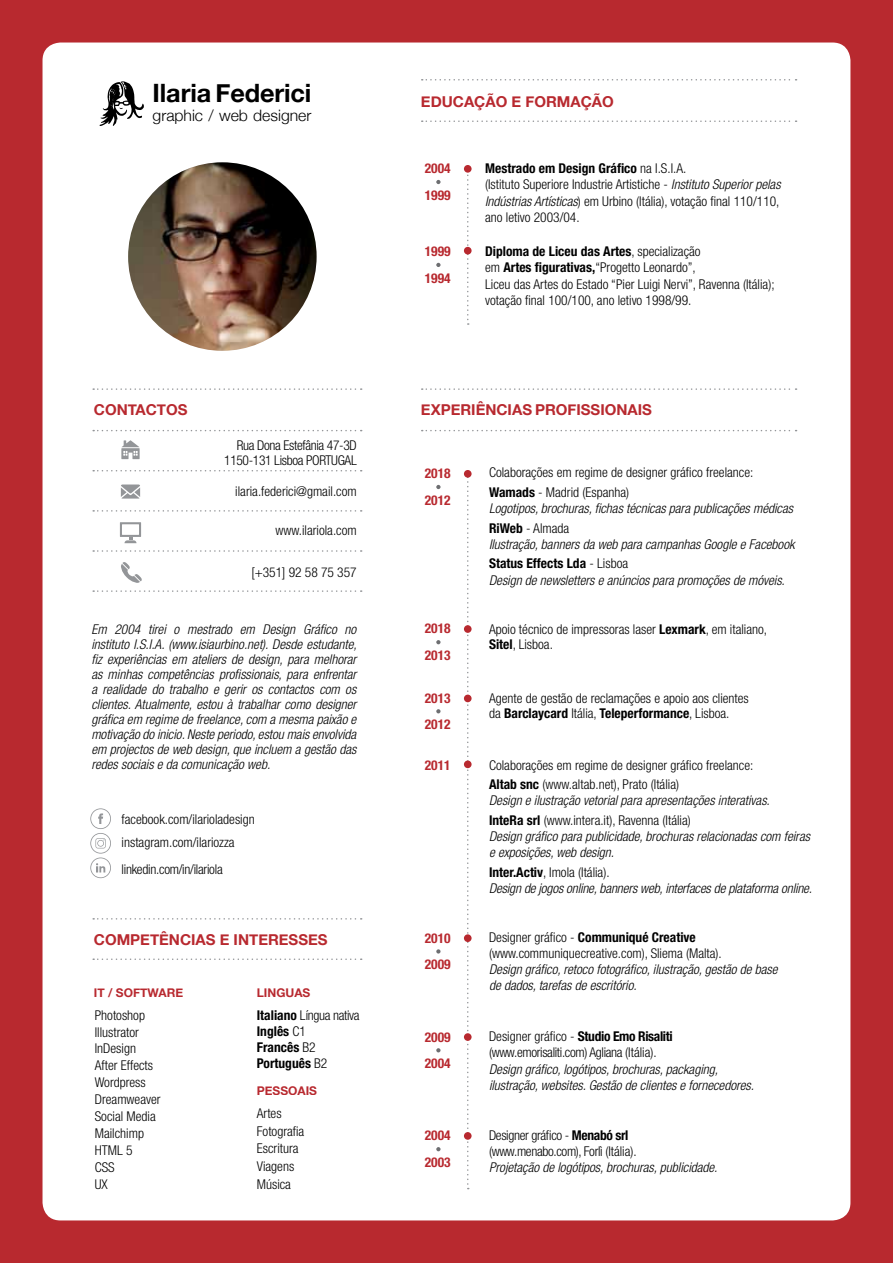
<style>
.page{position:relative;width:893px;height:1263px;background:#b8292f}
.page>*{position:absolute;margin:0;border:0;box-sizing:border-box;transform-origin:0 0}
.t1{font:700 25.2px "Helvetica Neue";letter-spacing:-.005em;color:#000}
.t2{font:300 15.75px "Helvetica Neue";color:#000}
.t3{font:700 15px "Helvetica Neue";color:#b8292f}
.t4{font:italic 300 condensed 13.5px/15px "Helvetica Neue LT Std";color:#000}
.t5{font:300 condensed 13.5px/17px "Helvetica Neue LT Std";color:#000}
.t6{font:300 condensed 13.5px/16.2px "Helvetica Neue LT Std";letter-spacing:-.025em;color:#000}
.t7{font:700 condensed 13.5px/26.7px "Helvetica Neue LT Std";color:#b8292f}
.t8{font:700 condensed 13.5px/16.2px "Helvetica Neue LT Std";color:#000}
.t9{font:300 condensed 13.5px "Helvetica Neue LT Std";letter-spacing:-.02em;color:#000}
.t10{font:700 12px "Helvetica Neue";color:#b8292f}
.s1{font-weight:300}
.s2{font-weight:700}
.s3{font-style:italic}
.s4{font-weight:700;font-style:normal}
.s5{font-style:normal}
</style>
<div class="page">
<div style="left:43px;top:43px;width:807px;height:1177px;background:#fff;border-radius:18px"></div>
<img style="left:128px;top:162px;width:189px;height:189px;border-radius:94px">
<svg style="left:422px;top:79px;width:375px;height:2px"></svg>
<svg style="left:422px;top:120px;width:375px;height:2px"></svg>
<svg style="left:467px;top:174px;width:2px;height:151px"></svg>
<svg style="left:436px;top:180px;width:5px;height:4px"></svg>
<div style="left:464px;top:247px;width:8px;height:7px;background:#b8292f;border-radius:50%"></div>
<svg style="left:436px;top:263px;width:5px;height:4px"></svg>
<div style="left:464px;top:165px;width:8px;height:8px;background:#b8292f;border-radius:50%"></div>
<svg style="left:422px;top:388px;width:375px;height:2px"></svg>
<svg style="left:422px;top:430px;width:375px;height:1px"></svg>
<svg style="left:467px;top:481px;width:2px;height:708px"></svg>
<svg style="left:436px;top:485px;width:5px;height:4px"></svg>
<div style="left:464px;top:760px;width:8px;height:8px;background:#b8292f;border-radius:50%"></div>
<div style="left:464px;top:470px;width:8px;height:8px;background:#b8292f;border-radius:50%"></div>
<div style="left:464px;top:934px;width:8px;height:8px;background:#b8292f;border-radius:50%"></div>
<svg style="left:436px;top:949px;width:5px;height:4px"></svg>
<div style="left:464px;top:1033px;width:8px;height:8px;background:#b8292f;border-radius:50%"></div>
<svg style="left:436px;top:1048px;width:5px;height:4px"></svg>
<div style="left:464px;top:1132px;width:8px;height:8px;background:#b8292f;border-radius:50%"></div>
<svg style="left:436px;top:1147px;width:5px;height:4px"></svg>
<svg style="left:436px;top:709px;width:5px;height:4px"></svg>
<div style="left:464px;top:695px;width:8px;height:7px;background:#b8292f;border-radius:50%"></div>
<svg style="left:436px;top:640px;width:5px;height:4px"></svg>
<div style="left:464px;top:625px;width:8px;height:8px;background:#b8292f;border-radius:50%"></div>
<svg style="left:93px;top:388px;width:269px;height:2px"></svg>
<svg style="left:93px;top:430px;width:269px;height:1px"></svg>
<svg style="left:93px;top:470px;width:269px;height:1px"></svg>
<svg style="left:93px;top:510px;width:269px;height:2px"></svg>
<svg style="left:93px;top:550px;width:269px;height:2px"></svg>
<svg style="left:93px;top:590px;width:269px;height:2px"></svg>
<svg style="left:121px;top:440px;width:19px;height:19px"></svg>
<svg style="left:121px;top:484px;width:19px;height:15px"></svg>
<svg style="left:120px;top:522px;width:21px;height:21px"></svg>
<svg style="left:121px;top:562px;width:21px;height:21px"></svg>
<svg style="left:90px;top:808px;width:21px;height:70px"></svg>
<svg style="left:93px;top:918px;width:269px;height:1px"></svg>
<svg style="left:93px;top:958px;width:269px;height:2px"></svg>
<svg style="left:99px;top:81px;width:45px;height:45px"></svg>
<h1 class="t1" style="left:153px;top:73px;width:160px">ILARIA FEDERICI</h1>
<p class="t2" style="left:153px;top:102px;width:160px">graphic / web designer</p>
<p class="t3" style="left:94px;top:398px;width:94px">CO NTACTOS</p>
<p class="t6" style="left:224px;top:437px;width:134px;line-height:15px;text-align:right">Rua Dona Estefânia 47-3D<br>1150-131 Lisboa PORTUGAL</p>
<p class="t5" style="left:235px;top:483px;width:123px">ilaria.federici@gmail.com</p>
<p class="t5" style="left:275px;top:522px;width:83px">www.ilariola.com</p>
<p class="t5" style="left:251px;top:563px;width:107px">[+351] 92 58 75 357</p>
<p class="t4" style="left:91px;top:622px;width:267px;text-align:justify">Em 2004 tirei o mestrado em Design Gráfico no instituto I.S.I.A. (www.isiaurbino.net). Desde estudante, fiz experiências em ateliers de design, para melhorar as minhas competências profissionais, para enfrentar a realidade do trabalho e gerir os contactos com os clientes. Atualmente, estou à trabalhar como designer gráfica em regime de freelance, com a mesma paixão e motivação do inicio. Neste periodo, estou mais envolvida em projectos de web design, que incluem a gestão das redes sociais e da comunicação web.</p>
<p class="t5" style="left:122px;top:808px;width:135px;line-height:23px">facebook.com/ilarioladesign instagram.com/ilariozza</p>
<p class="t9" style="left:122px;top:861px;width:103px">linkedin.com/in/ilariola</p>
<p class="t3" style="left:94px;top:928px;width:175px">COM PETÊNCIAS E INTERE</p>
<p class="t3" style="left:289px;top:928px;width:40px">SSES</p>
<p class="t10" style="left:94px;top:983px;width:91px">IT / SOFTWARE</p>
<p class="t5" style="left:95px;top:1006px;width:67px">Photoshop<br>Illustrator<br>InDesign<br>After Effects<br>Wordpress<br>Dreamweaver<br>Social Media<br>Mailchimp<br>HTML 5<br>CSS<br>UX</p>
<p class="t8" style="left:257px;top:1006px;width:104px">Italiano <span class="s1">Língua nativa<br></span>Inglês <span class="s1">C1<br></span>Francês <span class="s1">B2<br></span>Português <span class="s1">B2</span></p>
<p class="t10" style="left:257px;top:983px;width:54px">LINGUAS</p>
<p class="t10" style="left:257px;top:1081px;width:56px">PESSOAIS</p>
<p class="t5" style="left:257px;top:1104px;width:49px;line-height:17.7px">Artes<br>Fotografia<br>Escritura<br>Viagens<br>Música</p>
<p class="t3" style="left:421px;top:90px;width:194px">EDUCAÇÃO E FORMAÇÃO</p>
<p class="t7" style="left:425px;top:155px;width:27px">2004<br>1999</p>
<p class="t7" style="left:425px;top:238px;width:27px">1999<br>1994</p>
<p class="t5" style="left:485px;top:160px;width:297px;line-height:16.2px"><span class="s2">Mestrado em Design Gráfico</span> na I.S.I.A.<br>(Istituto Superiore Industrie Artistiche - <span class="s3">Instituto Superior pelas Indústrias Artísticas</span>) em Urbino (Itália), votação final 110/110, ano letivo 2003/04.</p>
<p class="t5" style="left:485px;top:243px;width:291px;line-height:16.2px"><span class="s2">Diploma de Liceu das Artes</span>, specialização<br>em <span class="s2">Artes figurativas,</span>“Progetto Leonardo”,<br>Liceu das Artes do Estado “Pier Luigi Nervi”, Ravenna (Itália); votação final 100/100, ano letivo 1998/99.</p>
<p class="t3" style="left:421px;top:398px;width:136px">EXPERIÊNCIAS PROF</p>
<p class="t3" style="left:576px;top:398px;width:77px">ISSIONAIS</p>
<p class="t7" style="left:425px;top:460px;width:27px">2018<br>2012</p>
<p class="t5" style="left:489px;top:463px;width:266px;line-height:19.5px">Colaborações em regime de designer gráfico freelance:<br><span class="s2">Wamads</span> - Madrid (Espanha)</p>
<p class="t4" style="left:489px;top:499px;width:306px;line-height:19.5px">Logotipos, brochuras, fichas técnicas para publicações médicas<br><span class="s4">RiWeb</span> <span class="s5">- Almada</span></p>
<p class="t4" style="left:489px;top:535px;width:307px;line-height:19.5px">Ilustração, banners da web para campanhas Google e Facebook<br><span class="s4">Status Effects Lda</span> <span class="s5">- Lisboa</span></p>
<p class="t4" style="left:489px;top:573px;width:297px">Design de newsletters e anúncios para promoções de móveis.</p>
<p class="t7" style="left:425px;top:615px;width:27px">2018<br>2013</p>
<p class="t5" style="left:489px;top:621px;width:280px;line-height:15px">Apoio técnico de impressoras laser <span class="s2">Lexmark</span>, em italiano,<br><span class="s2">Sitel</span>, Lisboa.</p>
<p class="t7" style="left:425px;top:684px;width:27px">2013<br>2012</p>
<p class="t5" style="left:489px;top:690px;width:261px;line-height:15px">Agente de gestão de reclamações e apoio aos clientes da <span class="s2">Barclaycard</span> Itália, <span class="s2">Teleperformance</span>, Lisboa.</p>
<p class="t7" style="left:425px;top:751px;width:27px">2011</p>
<p class="t7" style="left:425px;top:924px;width:27px">2010<br>2009</p>
<p class="t5" style="left:489px;top:755px;width:266px;line-height:19.5px">Colaborações em regime de designer gráfico freelance:<br><span class="s2">Altab snc</span> (www.altab.net), Prato (Itália)</p>
<p class="t4" style="left:489px;top:791px;width:282px;line-height:19.5px">Design e ilustração vetorial para apresentações interativas.<br><span class="s4">InteRa srl</span> <span class="s5">(www.intera.it), Ravenna (Itália)</span></p>
<p class="t4" style="left:489px;top:829px;width:323px;line-height:16.2px">Design gráfico para publicidade, brochuras relacionadas com feiras e exposições, web design.</p>
<p class="t4" style="left:489px;top:864px;width:325px;line-height:16.2px"><span class="s4">Inter.Activ</span><span class="s5">, Imola (Itália).<br></span>Design de jogos online, banners web, interfaces de plataforma online.</p>
<p class="t5" style="left:489px;top:928px;width:234px;line-height:16.2px">Designer gráfico - <span class="s2">Communiqué Creative </span>(www.communiquecreative.com), Sliema (Malta).</p>
<p class="t4" style="left:489px;top:961px;width:290px;line-height:16.2px">Design gráfico, retoco fotográfico, ilustração, gestão de base de dados, tarefas de escritório.</p>
<p class="t7" style="left:425px;top:1023px;width:27px">2009<br>2004</p>
<p class="t6" style="left:489px;top:1028px;width:185px">Designer gráfico - <span class="s2">Studio Emo Risaliti </span>(www.emorisaliti.com) Agliana (Itália).</p>
<p class="t4" style="left:489px;top:1061px;width:267px;line-height:16.2px">Design gráfico, logótipos, brochuras, packaging, ilustração, websites. Gestão de clientes e fornecedores.</p>
<p class="t7" style="left:425px;top:1122px;width:27px">2004<br>2003</p>
<p class="t6" style="left:489px;top:1127px;width:149px">Designer gráfico - <span class="s2">Menabó srl </span>(www.menabo.com), Forlì (Itália).</p>
<p class="t4" style="left:489px;top:1160px;width:230px">Projetação de logótipos, brochuras, publicidade.</p>
</div>
